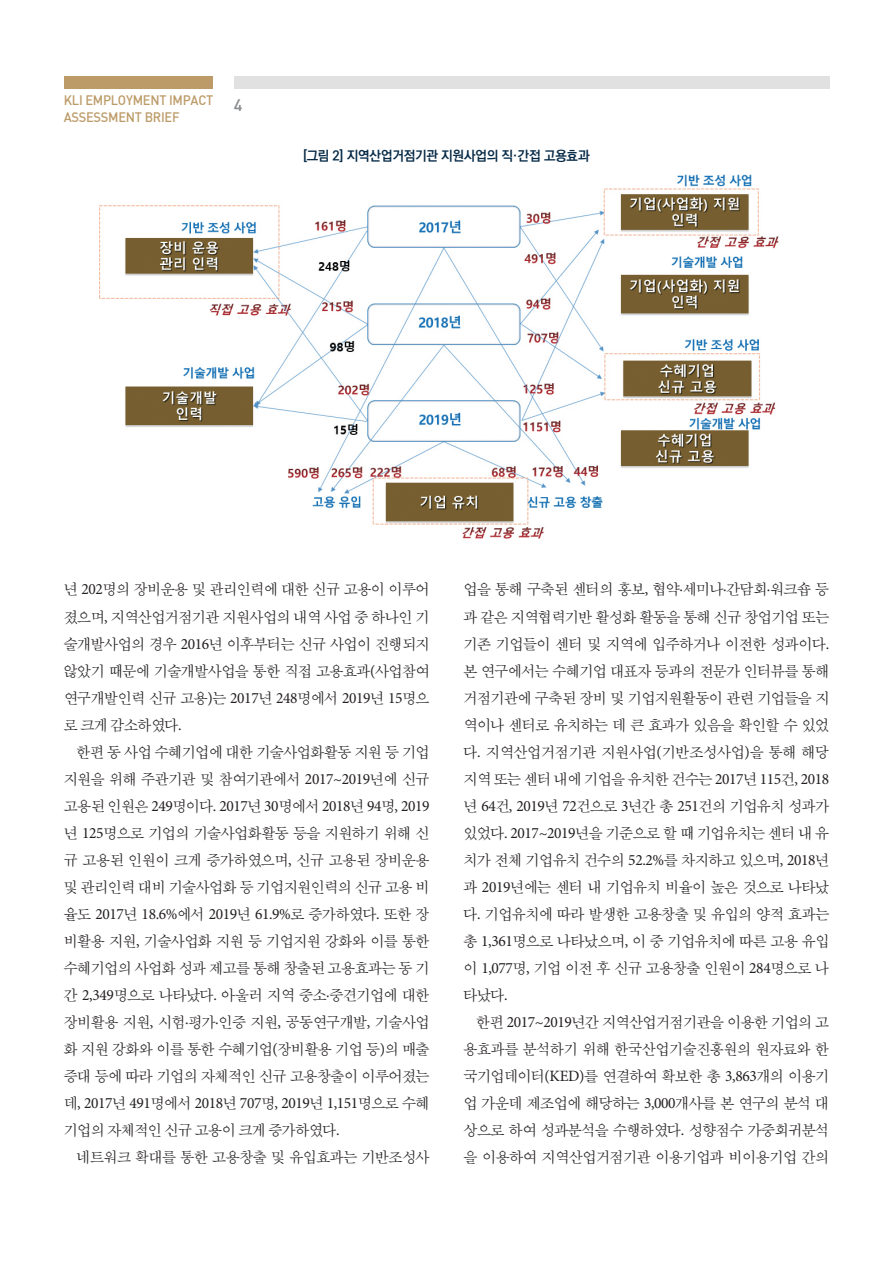
<style>
.page{position:relative;width:893px;height:1263px;background:#fff}
.page>*{position:absolute;margin:0;border:0;box-sizing:border-box;transform-origin:0 0}
.t1{font:16.5px "Dinmed";color:#8a8c90}
.본문{font:15.75px/27px "Sand Sm";letter-spacing:-.025em;color:#231f20;text-align:justify}
.t2{font:13.5px/16.5px "Dinmed";letter-spacing:-.02em;color:#bc9b69;scale:.95 1}
.캡션제목{font:700 13.5px "Ko Pub Dotum";letter-spacing:-.02em;color:#052946}
.s1{font-family:"Minion Pro"}
</style>
<div class="page">
<div style="left:234px;top:77px;width:595px;height:12px;background:#e2e1e1"></div>
<div style="left:64px;top:77px;width:149px;height:12px;background:#bc9b69"></div>
<img style="left:100px;top:174px;width:679px;height:365px">
<p class="t2" style="left:64px;top:92px;width:159px">KLI EMPLOYMENT IMPACT<br>ASSESSMENT BRIEF</p>
<p class="t1" style="left:234px;top:95px;width:10px">4</p>
<p class="캡션제목" style="left:303px;top:149px;width:288px">[그림 2] 지역산업거점기관 지원사업의 직·간접 고용효과</p>
<p class="본문" style="left:64px;top:577px;width:367px">년 <span class="s1">202</span>명의 장비운용 및 관리인력에 대한 신규 고용이 이루어 졌으며<span class="s1">,</span> 지역산업거점기관 지원사업의 내역 사업 중 하나인 기 술개발사업의 경우 <span class="s1">2016</span>년 이후부터는 신규 사업이 진행되지 않았기 때문에 기술개발사업을 통한 직접 고용효과<span class="s1">(</span>사업참여 연구개발인력 신규 고용<span class="s1">)</span>는 <span class="s1">2017</span>년 <span class="s1">248</span>명에서 <span class="s1">2019</span>년 <span class="s1">15</span>명으 로 크게 감소하였다<span class="s1">.</span></p>
<p class="본문" style="left:64px;top:739px;width:367px;text-indent:13px">한편 동 사업 수혜기업에 대한 기술사업화활동 지원 등 기업 지원을 위해 주관기관 및 참여기관에서 <span class="s1">2017~2019</span>년에 신규 고용된 인원은 <span class="s1">249</span>명이다<span class="s1">. 2017</span>년 <span class="s1">30</span>명에서 <span class="s1">2018</span>년 <span class="s1">94</span>명<span class="s1">, 2019 </span>년 <span class="s1">125</span>명으로 기업의 기술사업화활동 등을 지원하기 위해 신 규 고용된 인원이 크게 증가하였으며<span class="s1">,</span> 신규 고용된 장비운용 및 관리인력 대비 기술사업화 등 기업지원인력의 신규 고용 비 율도 <span class="s1">2017</span>년 <span class="s1">18.6%</span>에서 <span class="s1">2019</span>년 <span class="s1">61.9%</span>로 증가하였다<span class="s1">.</span> 또한 장 비활용 지원<span class="s1">,</span> 기술사업화 지원 등 기업지원 강화와 이를 통한 수혜기업의 사업화 성과 제고를 통해 창출된 고용효과는 동 기 간 <span class="s1">2,349</span>명으로 나타났다<span class="s1">.</span> 아울러 지역 중소<span class="s1">·</span>중견기업에 대한 장비활용 지원<span class="s1">,</span> 시험<span class="s1">·</span>평가<span class="s1">·</span>인증 지원<span class="s1">,</span> 공동연구개발<span class="s1">,</span> 기술사업 화 지원 강화와 이를 통한 수혜기업<span class="s1">(</span>장비활용 기업 등<span class="s1">)</span>의 매출 증대 등에 따라 기업의 자체적인 신규 고용창출이 이루어졌는 데<span class="s1">, 2017</span>년 <span class="s1">491</span>명에서 <span class="s1">2018</span>년 <span class="s1">707</span>명<span class="s1">, 2019</span>년 <span class="s1">1,151</span>명으로 수혜 기업의 자체적인 신규 고용이 크게 증가하였다<span class="s1">.</span></p>
<p class="본문" style="left:77px;top:1144px;width:354px">네트워크 확대를 통한 고용창출 및 유입효과는 기반조성사</p>
<p class="본문" style="left:463px;top:577px;width:367px">업을 통해 구축된 센터의 홍보<span class="s1">,</span> 협약<span class="s1">·</span>세미나<span class="s1">·</span>간담회<span class="s1">·</span>워크숍 등 과 같은 지역협력기반 활성화 활동을 통해 신규 창업기업 또는 기존 기업들이 센터 및 지역에 입주하거나 이전한 성과이다<span class="s1">. </span>본 연구에서는 수혜기업 대표자 등과의 전문가 인터뷰를 통해 거점기관에 구축된 장비 및 기업지원활동이 관련 기업들을 지 역이나 센터로 유치하는 데 큰 효과가 있음을 확인할 수 있었 다<span class="s1">.</span> 지역산업거점기관 지원사업<span class="s1">(</span>기반조성사업<span class="s1">)</span>을 통해 해당 지역 또는 센터 내에 기업을 유치한 건수는 <span class="s1">2017</span>년 <span class="s1">115</span>건<span class="s1">, 2018 </span>년 <span class="s1">64</span>건<span class="s1">, 2019</span>년 <span class="s1">72</span>건으로 <span class="s1">3</span>년간 총 <span class="s1">251</span>건의 기업유치 성과가 있었다<span class="s1">. 2017~2019</span>년을 기준으로 할 때 기업유치는 센터 내 유 치가 전체 기업유치 건수의 <span class="s1">52.2%</span>를 차지하고 있으며<span class="s1">, 2018</span>년 과 <span class="s1">2019</span>년에는 센터 내 기업유치 비율이 높은 것으로 나타났 다<span class="s1">.</span> 기업유치에 따라 발생한 고용창출 및 유입의 양적 효과는 총 <span class="s1">1,361</span>명으로 나타났으며<span class="s1">,</span> 이 중 기업유치에 따른 고용 유입 이 <span class="s1">1,077</span>명<span class="s1">,</span> 기업 이전 후 신규 고용창출 인원이 <span class="s1">284</span>명으로 나 타났다<span class="s1">.</span></p>
<p class="본문" style="left:463px;top:1009px;width:367px;text-indent:13px">한편 <span class="s1">2017~2019</span>년간 지역산업거점기관을 이용한 기업의 고 용효과를 분석하기 위해 한국산업기술진흥원의 원자료와 한 국기업데이터<span class="s1">(KED)</span>를 연결하여 확보한 총 <span class="s1">3,863</span>개의 이용기 업 가운데 제조업에 해당하는 <span class="s1">3,000</span>개사를 본 연구의 분석 대 상으로 하여 성과분석을 수행하였다<span class="s1">.</span> 성향점수 가중회귀분석 을 이용하여 지역산업거점기관 이용기업과 비이용기업 간의</p>
</div>
